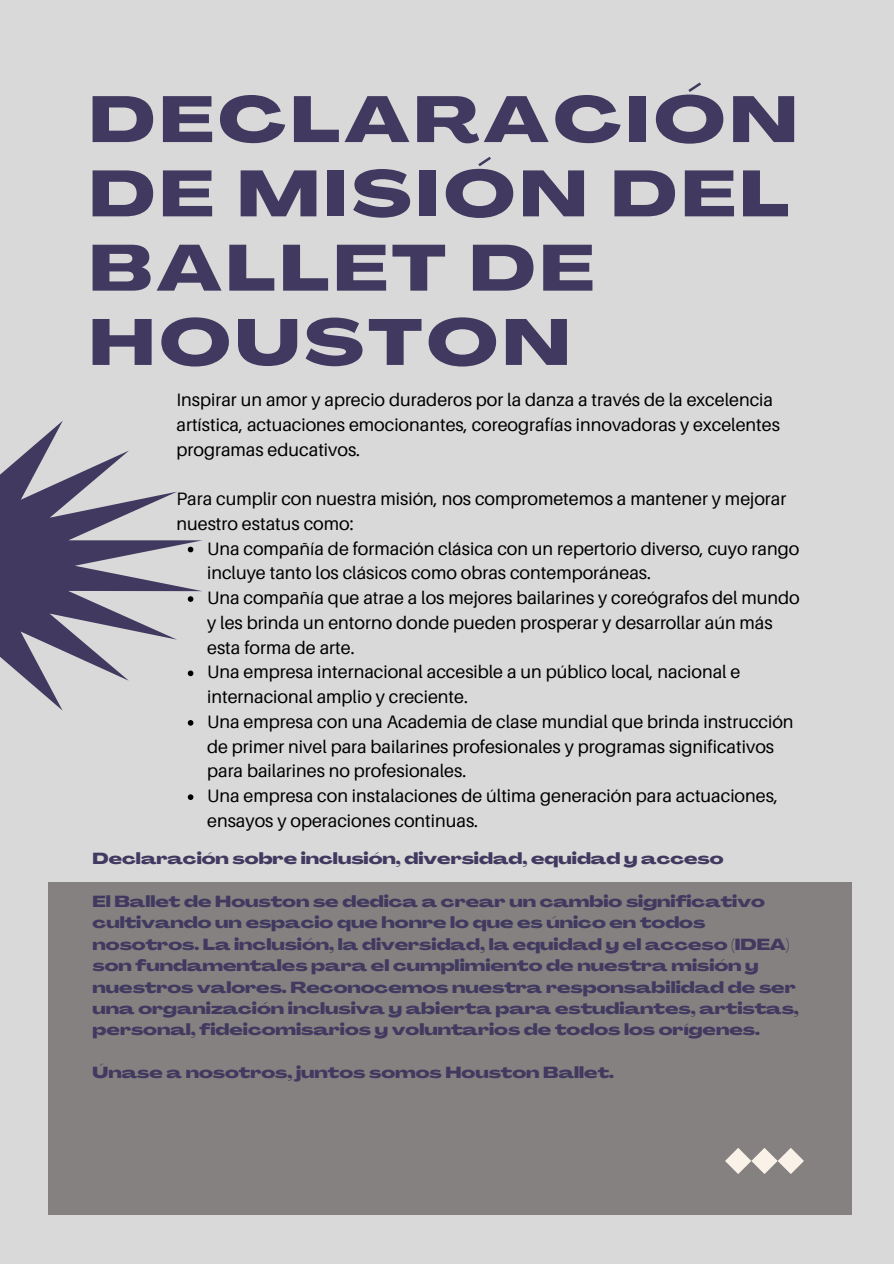
<style>
.page{position:relative;width:894px;height:1264px;background:#fff}
.page>*{position:absolute;margin:0;border:0;box-sizing:border-box;transform-origin:0 0}
.t1{font:800 64.2px/74.2px "Agrandir Grand";letter-spacing:.07em;color:#41395f}
.t2{font:18px/24.8px "Aileron";color:#000}
.t3{font:800 15.75px/21.3px "Agrandir Grand";color:#41395f}
</style>
<div class="page">
<div style="left:0;top:0;width:893px;height:1263px;background:#d9d9d9"></div>
<div style="left:49px;top:882px;width:802px;height:333px;background:#848180"></div>
<svg style="left:188px;top:794px;width:5px;height:6px"></svg>
<svg style="left:0;top:421px;width:202px;height:304px"></svg>
<svg style="left:725px;top:1148px;width:78px;height:25px"></svg>
<p class="t1" style="left:89px;top:89px;width:709px">DECLARACIÓN<br>DE MISIÓN DEL<br>BALLET DE<br>HOUSTON</p>
<h1 class="t2" style="left:176px;top:387px;width:604px">Inspirar un amor y aprecio duraderos por la danza a través de la excelencia artística, actuaciones emocionantes, coreografías innovadoras y excelentes programas educativos.</h1>
<h2 class="t2" style="left:176px;top:486px;width:611px">Para cumplir con nuestra misión, nos comprometemos a mantener y mejorar nuestro estatus como:</h2>
<h2 class="t2" style="left:207px;top:535px;width:593px">Una compañía de formación clásica con un repertorio diverso, cuyo rango incluye tanto los clásicos como obras contemporáneas.</h2>
<p class="t2" style="left:207px;top:585px;width:594px">Una compañía que atrae a los mejores bailarines y coreógrafos del mundo y les brinda un entorno donde pueden prosperar y desarrollar aún más esta forma de arte.</p>
<p class="t2" style="left:207px;top:659px;width:534px">Una empresa internacional accesible a un público local, nacional e internacional amplio y creciente.</p>
<p class="t2" style="left:207px;top:709px;width:587px">Una empresa con una Academia de clase mundial que brinda instrucción de primer nivel para bailarines profesionales y programas significativos para bailarines no profesionales.</p>
<p class="t2" style="left:207px;top:783px;width:572px">Una empresa con instalaciones de última generación para actuaciones, ensayos y operaciones continuas.</p>
<p class="t3" style="left:93px;top:849px;width:632px">Declaración sobre inclusión, diversidad, equidad y acceso</p>
<p class="t3" style="left:93px;top:892px;width:707px">El Ballet de Houston se dedica a crear un cambio significativo cultivando un espacio que honre lo que es único en todos nosotros. La inclusión, la diversidad, la equidad y el acceso (IDEA) son fundamentales para el cumplimiento de nuestra misión y nuestros valores. Reconocemos nuestra responsabilidad de ser una organización inclusiva y abierta para estudiantes, artistas, personal, fideicomisarios y voluntarios de todos los orígenes.</p>
<p class="t3" style="left:93px;top:1063px;width:523px">Únase a nosotros, juntos somos Houston Ballet.</p>
</div>
